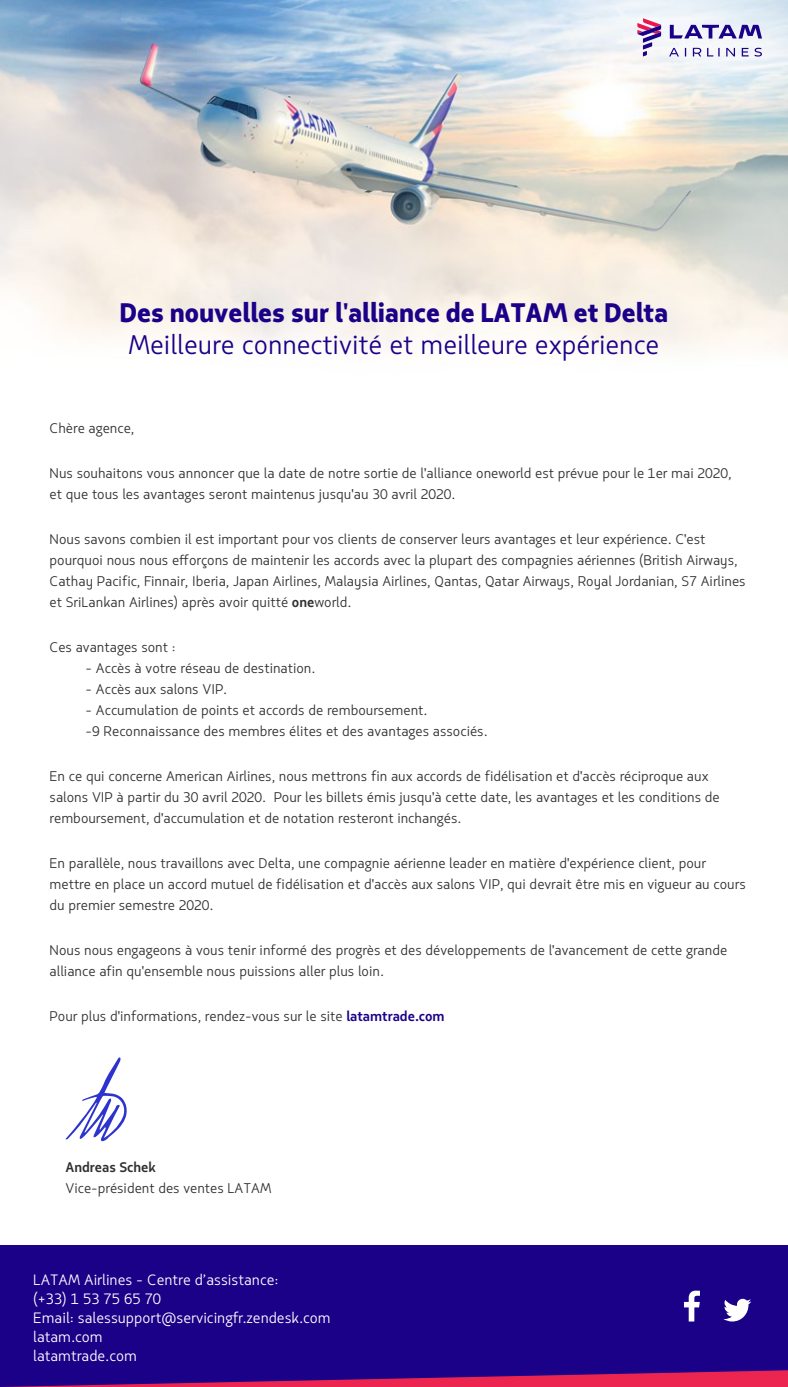
<style>
.page{position:relative;width:788px;height:1387px;background:#fff}
.page>*{position:absolute;margin:0;border:0;box-sizing:border-box;transform-origin:0 0}
.t1{font:26.8px "Latam Sans";color:#1b0088}
.t2{font:900 26.8px "Latam Sans";color:#1b0088}
.t3{font:15px/19px "Latam Sans";color:#fff}
.t4{font:14px/21px "Latam Sans";color:#303030}
.t5{font:700 14px "Latam Sans";color:#303030}
.s1{font-weight:700}
.s2{font-weight:700;color:#1b0088}
</style>
<div class="page">
<img style="left:0;top:0;width:787px;height:353px">
<svg style="left:65px;top:1057px;width:62px;height:84px"></svg>
<svg style="left:669px;top:48px;width:92px;height:9px"></svg>
<svg style="left:669px;top:25px;width:93px;height:13px"></svg>
<svg style="left:637px;top:18px;width:24px;height:38px"></svg>
<div style="left:0;top:1245px;width:787px;height:141px;background:#1b0088"></div>
<svg style="left:50px;top:1370px;width:737px;height:16px"></svg>
<svg style="left:684px;top:1290px;width:16px;height:31px"></svg>
<svg style="left:723px;top:1298px;width:28px;height:23px"></svg>
<h1 class="t2" style="left:120px;top:296px;width:549px">Des nouvelles sur l'alliance de LATAM et Delta</h1>
<h1 class="t1" style="left:129px;top:327px;width:532px">Meilleure connectivité et meilleure expérience</h1>
<p class="t4" style="left:50px;top:417px;width:86px">Chère agence,</p>
<p class="t4" style="left:50px;top:462px;width:683px">Nus souhaitons vous annoncer que la date de notre sortie de l'alliance oneworld est prévue pour le 1er mai 2020, et que tous les avantages seront maintenus jusqu'au 30 avril 2020.</p>
<p class="t4" style="left:50px;top:528px;width:697px">Nous savons combien il est important pour vos clients de conserver leurs avantages et leur expérience. C'est pourquoi nous nous efforçons de maintenir les accords avec la plupart des compagnies aériennes (British Airways, Cathay Pacific, Finnair, Iberia, Japan Airlines, Malaysia Airlines, Qantas, Qatar Airways, Royal Jordanian, S7 Airlines et SriLankan Airlines) après avoir quitté <span class="s1">one</span>world.</p>
<p class="t4" style="left:50px;top:636px;width:127px">Ces avantages sont :</p>
<p class="t4" style="left:86px;top:657px;width:231px">- Accès à votre réseau de destination.</p>
<p class="t4" style="left:86px;top:678px;width:143px">- Accès aux salons VIP.</p>
<p class="t4" style="left:86px;top:699px;width:403px">- Accumulation de points et accords de remboursement.<br>-9 Reconnaissance des membres élites et des avantages associés.</p>
<p class="t4" style="left:50px;top:765px;width:671px">En ce qui concerne American Airlines, nous mettrons fin aux accords de fidélisation et d'accès réciproque aux salons VIP à partir du 30 avril 2020. Pour les billets émis jusqu'à cette date, les avantages et les conditions de remboursement, d'accumulation et de notation resteront inchangés.</p>
<p class="t4" style="left:50px;top:852px;width:697px">En parallèle, nous travaillons avec Delta, une compagnie aérienne leader en matière d'expérience client, pour mettre en place un accord mutuel de fidélisation et d'accès aux salons VIP, qui devrait être mis en vigueur au cours du premier semestre 2020.</p>
<p class="t4" style="left:50px;top:939px;width:679px">Nous nous engageons à vous tenir informé des progrès et des développements de l'avancement de cette grande alliance afin qu'ensemble nous puissions aller plus loin.</p>
<p class="t4" style="left:50px;top:1005px;width:396px">Pour plus d'informations, rendez-vous sur le site <span class="s2">latamtrade.com</span></p>
<p class="t5" style="left:65px;top:1158px;width:92px">Andreas Schek</p>
<p class="t4" style="left:65px;top:1177px;width:207px">Vice-président des ventes LATAM</p>
<p class="t3" style="left:33px;top:1270px;width:299px">LATAM Airlines - Centre d’assistance:<br>(+33) 1 53 75 65 70<br>Email: salessupport@servicingfr.zendesk.com latam.com<br>latamtrade.com</p>
</div>
